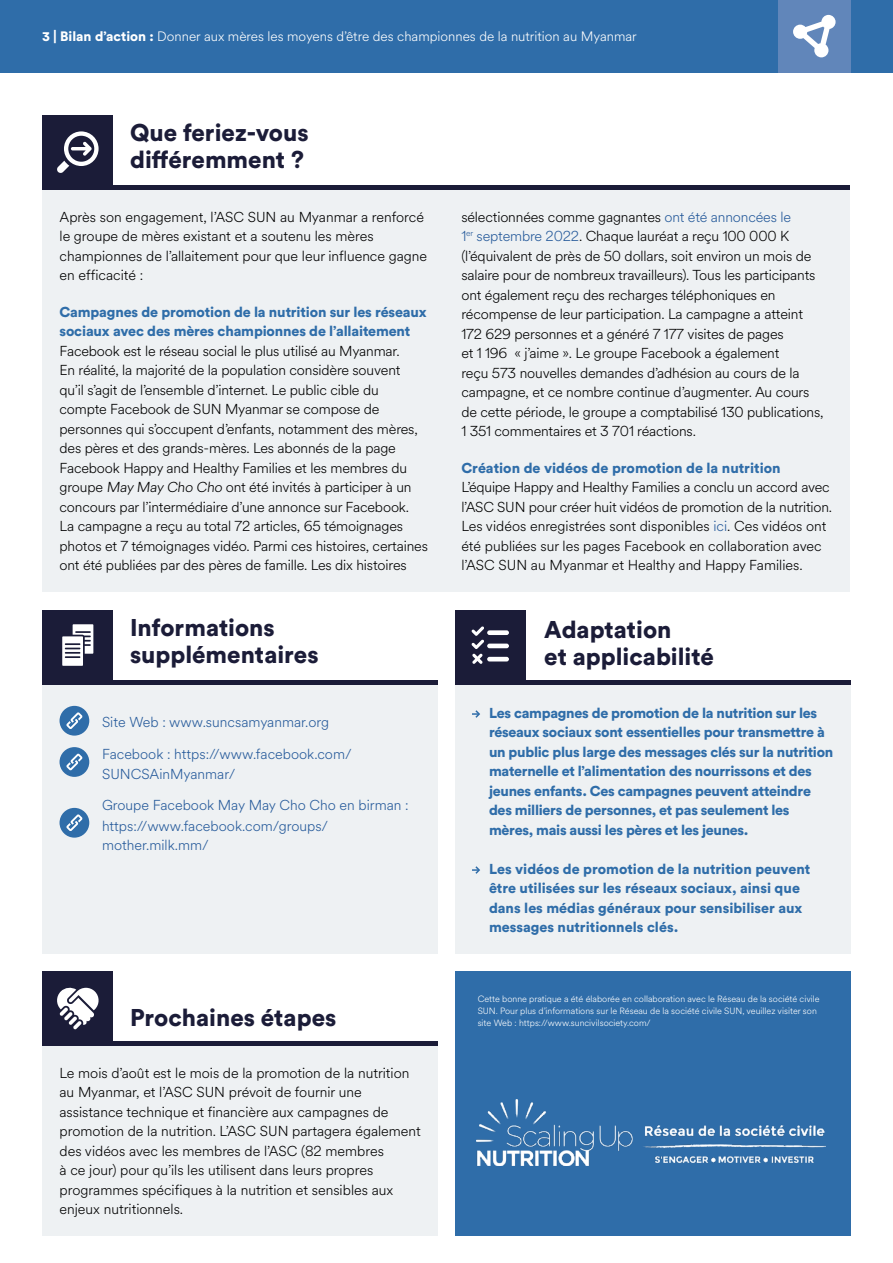
<style>
.page{position:relative;width:893px;height:1263px;background:#fff}
.page>*{position:absolute;margin:0;border:0;box-sizing:border-box;transform-origin:0 0}
.Head_1_V3{font:900 24px/27px "Circular Std";color:#1b1c38}
.Body{font:300 14.25px/19.5px "Circular Spotify Text";letter-spacing:-.01em;color:#000}
.Bullets{font:900 14.25px/19.5px "Circular Std";letter-spacing:-.02em;color:#2f6da9}
.Body-2{font:300 14.25px/19.5px "Circular Spotify Text";color:#275b9b}
.Bullets-2{font:900 14.25px/19.5px "Circular Std";color:#2f6da9}
.Body-3{font:900 14.25px/19.5px "Circular Std";letter-spacing:-.01em;color:#2f6da9}
.t1{font:300 13.5px "Circular Spotify Text";color:#fff}
.Contact{font:300 9px/12px "Circular Spotify Text";color:#fff}
.s1{font-family:"Circular Std";font-weight:900}
.s2{color:#275b9b}
</style>
<div class="page">
<div style="left:0;top:0;width:893px;height:72px;background:#2f6da9"></div>
<div style="left:778px;top:0;width:72px;height:72px;background:#6186ba"></div>
<svg style="left:793px;top:15px;width:43px;height:42px"></svg>
<div style="left:455px;top:971px;width:395px;height:265px;background:#2f6da9"></div>
<div style="left:43px;top:1046px;width:395px;height:190px;background:#eef1f3"></div>
<hr style="left:43px;top:1042px;width:395px;height:4px;background:#1b1c38">
<div style="left:43px;top:971px;width:70px;height:71px;background:#1b1c38"></div>
<svg style="left:57px;top:987px;width:42px;height:42px"></svg>
<div style="left:43px;top:685px;width:395px;height:268px;background:#eef1f3"></div>
<div style="left:60px;top:706px;width:29px;height:30px;background:#2f6da9;border-radius:50%"></div>
<svg style="left:66px;top:712px;width:17px;height:17px"></svg>
<div style="left:60px;top:747px;width:29px;height:30px;background:#2f6da9;border-radius:50%"></div>
<svg style="left:66px;top:753px;width:17px;height:17px"></svg>
<div style="left:60px;top:808px;width:29px;height:30px;background:#2f6da9;border-radius:50%"></div>
<svg style="left:66px;top:814px;width:17px;height:17px"></svg>
<div style="left:43px;top:680px;width:395px;height:5px;background:#1b1c38"></div>
<div style="left:43px;top:610px;width:70px;height:70px;background:#1b1c38"></div>
<svg style="left:62px;top:624px;width:31px;height:42px"></svg>
<div style="left:455px;top:685px;width:395px;height:268px;background:#eef1f3"></div>
<svg style="left:472px;top:710px;width:8px;height:8px"></svg>
<svg style="left:472px;top:866px;width:8px;height:8px"></svg>
<div style="left:455px;top:610px;width:71px;height:70px;background:#1b1c38"></div>
<hr style="left:487px;top:644px;width:22px;height:4px;background:#fff;border-radius:2px">
<svg style="left:471px;top:626px;width:13px;height:38px"></svg>
<div style="left:487px;top:630px;width:22px;height:5px;background:#fff;border-radius:2px"></div>
<hr style="left:487px;top:657px;width:22px;height:4px;background:#fff;border-radius:2px">
<div style="left:455px;top:680px;width:395px;height:5px;background:#1b1c38"></div>
<div style="left:43px;top:190px;width:807px;height:402px;background:#eef1f3"></div>
<div style="left:43px;top:185px;width:807px;height:5px;background:#1b1c38"></div>
<div style="left:43px;top:115px;width:70px;height:70px;background:#1b1c38"></div>
<svg style="left:57px;top:131px;width:42px;height:42px"></svg>
<img style="left:477px;top:1099px;width:349px;height:66px">
<p class="t1" style="left:43px;top:27px;width:596px"><span class="s1">3 | Bilan d’action :</span> Donner aux mères les moyens d’être des championnes de la nutrition au Myanmar</p>
<p class="Head_1_V3" style="left:130px;top:119px;width:180px">Que feriez-vous différemment ?</p>
<p class="Body" style="left:60px;top:207px;width:369px">Après son engagement, l’ASC SUN au Myanmar a renforcé le groupe de mères existant et a soutenu les mères championnes de l’allaitement pour que leur influence gagne en efficacité :</p>
<p class="Body-3" style="left:60px;top:302px;width:369px">Campagnes de promotion de la nutrition sur les réseaux sociaux avec des mères championnes de l’allaitement</p>
<p class="Body" style="left:60px;top:341px;width:370px">Facebook est le réseau social le plus utilisé au Myanmar.<br>En réalité, la majorité de la population considère souvent qu’il s’agit de l’ensemble d’internet. Le public cible du compte Facebook de SUN Myanmar se compose de personnes qui s’occupent d’enfants, notamment des mères, des pères et des grands-mères. Les abonnés de la page Facebook Happy and Healthy Families et les membres du groupe May May Cho Cho ont été invités à participer à un concours par l’intermédiaire d’une annonce sur Facebook.<br>La campagne a reçu au total 72 articles, 65 témoignages photos et 7 témoignages vidéo. Parmi ces histoires, certaines ont été publiées par des pères de famille. Les dix histoires</p>
<p class="Head_1_V3" style="left:130px;top:614px;width:190px">Informations supplémentaires</p>
<p class="Body-2" style="left:102px;top:713px;width:229px">Site Web : www.suncsamyanmar.org</p>
<p class="Body-2" style="left:102px;top:745px;width:251px">Facebook : https://www.facebook.com/<br>SUNCSAinMyanmar/</p>
<p class="Body-2" style="left:102px;top:794px;width:308px;line-height:21px">Groupe Facebook May May Cho Cho en birman : https://www.facebook.com/groups/</p>
<p class="Body-2" style="left:102px;top:836px;width:108px">mother.milk.mm/</p>
<p class="Head_1_V3" style="left:130px;top:1003px;width:208px">Prochaines étapes</p>
<p class="Body" style="left:60px;top:1063px;width:363px">Le mois d’août est le mois de la promotion de la nutrition au Myanmar, et l’ASC SUN prévoit de fournir une assistance technique et financière aux campagnes de promotion de la nutrition. L’ASC SUN partagera également des vidéos avec les membres de l’ASC (82 membres<br>à ce jour) pour qu’ils les utilisent dans leurs propres programmes spécifiques à la nutrition et sensibles aux enjeux nutritionnels.</p>
<p class="Body" style="left:461px;top:207px;width:364px">sélectionnées comme gagnantes <span class="s2">ont été annoncées le<br>1</span><sup>er</sup> <span class="s2">septembre 2022</span>. Chaque lauréat a reçu 100 000 K (l’équivalent de près de 50 dollars, soit environ un mois de salaire pour de nombreux travailleurs). Tous les participants ont également reçu des recharges téléphoniques en récompense de leur participation. La campagne a atteint 172 629 personnes et a généré 7 177 visites de pages<br>et 1 196 « j’aime ». Le groupe Facebook a également<br>reçu 573 nouvelles demandes d’adhésion au cours de la campagne, et ce nombre continue d’augmenter. Au cours de cette période, le groupe a comptabilisé 130 publications, 1 351 commentaires et 3 701 réactions.</p>
<p class="Body-3" style="left:461px;top:458px;width:321px">Création de vidéos de promotion de la nutrition</p>
<p class="Body" style="left:461px;top:478px;width:372px">L’équipe Happy and Healthy Families a conclu un accord avec l’ASC SUN pour créer huit vidéos de promotion de la nutrition.<br>Les vidéos enregistrées sont disponibles <span class="s2">ici</span>. Ces vidéos ont été publiées sur les pages Facebook en collaboration avec l’ASC SUN au Myanmar et Healthy and Happy Families.</p>
<p class="Head_1_V3" style="left:544px;top:615px;width:171px">Adaptation<br>et applicabilité</p>
<p class="Bullets" style="left:489px;top:703px;width:346px">Les campagnes de promotion de la nutrition sur les réseaux sociaux sont essentielles pour transmettre à un public plus large des messages clés sur la nutrition maternelle et l’alimentation des nourrissons et des jeunes enfants. Ces campagnes peuvent atteindre des milliers de personnes, et pas seulement les mères, mais aussi les pères et les jeunes.</p>
<p class="Bullets-2" style="left:489px;top:859px;width:323px">Les vidéos de promotion de la nutrition peuvent être utilisées sur les réseaux sociaux, ainsi que dans les médias généraux pour sensibiliser aux messages nutritionnels clés.</p>
<p class="Contact" style="left:478px;top:993px;width:343px">Cette bonne pratique a été élaborée en collaboration avec le Réseau de la société civile<br>SUN. Pour plus d’informations sur le Réseau de la société civile SUN, veuillez visiter son site Web : https://www.suncivilsociety.com/</p>
</div>
